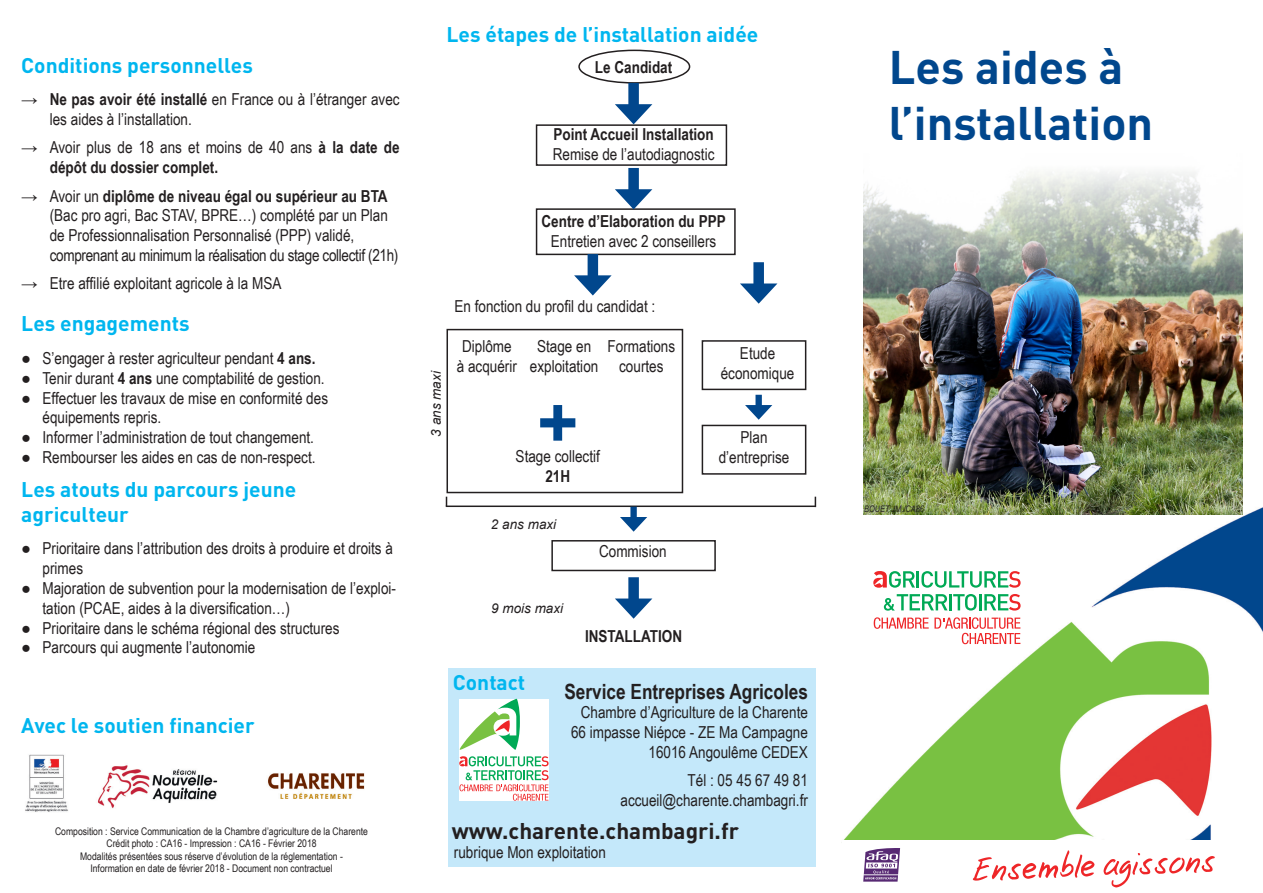
<style>
.page{position:relative;width:1263px;height:893px;background:#fff}
.page>*{position:absolute;margin:0;border:0;box-sizing:border-box;transform-origin:0 0}
.t1{font:700 46.5px/55.8px "DINOT";color:#01478d}
._1_NORMAL{font:700 22.5px "DINOT";color:#231f20}
.INTERTITRE{font:700 21px/25.2px "DINOT";color:#00b6ef}
._1_BOLD{font:700 21px "Arial Narrow";color:#231f20}
._1_NORMAL-2{font:16.5px/19.8px "Arial Narrow";color:#231f20}
._1_BOLD-2{font:16.5px/19.8px "Arial Narrow";color:#231f20;text-align:right}
._1_NORMAL-3{font:700 16.5px "Arial Narrow";color:#231f20}
._1_NORMAL-4{font:italic 13.5px "Arial";color:#231f20}
.t2{font:10.5px/12.6px "Arial Narrow";color:#231f20;text-align:center}
._1_NORMAL-5{font:italic 9px "Arial Narrow";color:#231f20}
.s1{font-weight:700}
</style>
<div class="page">
<div style="left:448px;top:668px;width:368px;height:198px;background:#c4e8fa"></div>
<div style="left:578px;top:50px;width:112px;height:34px;border:2px solid #231f20;border-radius:50%"></div>
<div style="left:536px;top:124px;width:191px;height:42px;border:2px solid #231f20"></div>
<div style="left:536px;top:208px;width:200px;height:47px;border:2px solid #231f20"></div>
<div style="left:446px;top:329px;width:237px;height:164px;border:2px solid #231f20"></div>
<div style="left:551px;top:540px;width:165px;height:31px;border:2px solid #231f20"></div>
<div style="left:702px;top:425px;width:104px;height:50px;border:2px solid #231f20"></div>
<div style="left:702px;top:340px;width:104px;height:50px;border:2px solid #231f20"></div>
<div style="left:459px;top:699px;width:90px;height:102px;background:#fff"></div>
<svg style="left:459px;top:756px;width:90px;height:45px"></svg>
<svg style="left:460px;top:699px;width:60px;height:51px"></svg>
<img style="left:841px;top:504px;width:422px;height:339px">
<svg style="left:874px;top:617px;width:146px;height:27px"></svg>
<svg style="left:884px;top:594px;width:63px;height:17px"></svg>
<hr style="left:949px;top:594px;width:3px;height:16px;background:#00a955">
<svg style="left:953px;top:594px;width:67px;height:17px"></svg>
<svg style="left:873px;top:571px;width:147px;height:17px"></svg>
<img style="left:863px;top:171px;width:379px;height:343px">
<div style="left:588px;top:254px;width:10px;height:29px;background:#01478d"></div>
<svg style="left:574px;top:275px;width:38px;height:21px"></svg>
<div style="left:753px;top:262px;width:11px;height:29px;background:#01478d"></div>
<svg style="left:740px;top:283px;width:37px;height:21px"></svg>
<div style="left:628px;top:577px;width:11px;height:29px;background:#01478d"></div>
<svg style="left:615px;top:598px;width:37px;height:21px"></svg>
<div style="left:628px;top:168px;width:11px;height:29px;background:#01478d"></div>
<svg style="left:615px;top:189px;width:37px;height:20px"></svg>
<div style="left:628px;top:83px;width:11px;height:29px;background:#01478d"></div>
<svg style="left:615px;top:104px;width:37px;height:20px"></svg>
<svg style="left:540px;top:405px;width:35px;height:36px"></svg>
<hr style="left:446px;top:505px;width:370px;height:2px;background:#231f20">
<img style="left:25px;top:754px;width:43px;height:58px">
<img style="left:98px;top:765px;width:120px;height:44px">
<img style="left:268px;top:773px;width:97px;height:26px">
<div style="left:630px;top:507px;width:7px;height:15px;background:#01478d"></div>
<svg style="left:620px;top:517px;width:27px;height:15px"></svg>
<div style="left:755px;top:395px;width:7px;height:16px;background:#01478d"></div>
<svg style="left:745px;top:405px;width:27px;height:15px"></svg>
<div style="left:842px;top:841px;width:421px;height:52px;background:#fff"></div>
<svg style="left:863px;top:848px;width:37px;height:34px"></svg>
<hr style="left:864px;top:875px;width:34px;height:1px;background:#fff">
<svg style="left:973px;top:850px;width:121px;height:31px"></svg>
<svg style="left:1103px;top:853px;width:112px;height:34px"></svg>
<p class="INTERTITRE" style="left:21px;top:52px;width:233px">Conditions personnelles</p>
<p class="_1_NORMAL-2" style="left:50px;top:89px;width:351px;text-indent:-28px">→ <span class="s1">Ne pas avoir été installé</span> en France ou à l’étranger avec les aides à l’installation.</p>
<p class="_1_NORMAL-2" style="left:50px;top:137px;width:351px;text-indent:-28px">→ Avoir plus de 18 ans et moins de 40 ans <span class="s1">à la date de dépôt du dossier complet.</span></p>
<p class="_1_NORMAL-2" style="left:50px;top:185px;width:350px;text-indent:-28px">→ Avoir un <span class="s1">diplôme de niveau égal ou supérieur au BTA </span>(Bac pro agri, Bac STAV, BPRE…) complété par un Plan de Professionnalisation Personnalisé (PPP) validé, comprenant au minimum la réalisation du stage collectif (21h)</p>
<p class="_1_NORMAL-2" style="left:21px;top:273px;width:262px">→ Etre affilié exploitant agricole à la MSA</p>
<p class="INTERTITRE" style="left:21px;top:311px;width:170px">Les engagements</p>
<p class="_1_NORMAL-2" style="left:21px;top:348px;width:296px">● S’engager à rester agriculteur pendant <span class="s1">4 ans.</span></p>
<p class="_1_NORMAL-2" style="left:21px;top:367px;width:305px">● Tenir durant <span class="s1">4 ans</span> une comptabilité de gestion.</p>
<p class="_1_NORMAL-2" style="left:43px;top:387px;width:287px;text-indent:-21px">● Effectuer les travaux de mise en conformité des équipements repris.</p>
<p class="_1_NORMAL-2" style="left:21px;top:427px;width:294px">● Informer l’administration de tout changement.</p>
<p class="_1_NORMAL-2" style="left:21px;top:447px;width:296px">● Rembourser les aides en cas de non-respect.</p>
<p class="INTERTITRE" style="left:21px;top:476px;width:276px">Les atouts du parcours jeune agriculteur</p>
<p class="_1_NORMAL-2" style="left:43px;top:538px;width:352px;text-indent:-21px">● Prioritaire dans l’attribution des droits à produire et droits à primes</p>
<p class="_1_NORMAL-2" style="left:43px;top:578px;width:355px;text-indent:-21px">● Majoration de subvention pour la modernisation de l’exploi&shy;tation (PCAE, aides à la diversification…)</p>
<p class="_1_NORMAL-2" style="left:21px;top:617px;width:320px">● Prioritaire dans le schéma régional des structures</p>
<p class="_1_NORMAL-2" style="left:21px;top:637px;width:236px">● Parcours qui augmente l’autonomie</p>
<p class="INTERTITRE" style="left:21px;top:712px;width:235px">Avec le soutien financier</p>
<p class="t2" style="left:55px;top:824px;width:314px">Composition : Service Communication de la Chambre d’agriculture de la Charente<br>Crédit photo : CA16 - Impression : CA16 - Février 2018</p>
<p class="t2" style="left:80px;top:849px;width:264px">Modalités présentées sous réserve d’évolution de la réglementation -</p>
<p class="t2" style="left:90px;top:862px;width:244px">Information en date de février 2018 - Document non contractuel</p>
<p class="INTERTITRE" style="left:446px;top:21px;width:313px">Les étapes de l’installation aidée</p>
<p class="_1_NORMAL-3" style="left:595px;top:55px;width:79px">Le Candidat</p>
<p class="_1_NORMAL-3" style="left:553px;top:122px;width:162px">Point Accueil Installation</p>
<p class="_1_NORMAL-2" style="left:553px;top:144px;width:163px">Remise de l’autodiagnostic</p>
<p class="_1_NORMAL-3" style="left:541px;top:209px;width:186px">Centre d’Elaboration du PPP</p>
<p class="_1_NORMAL-2" style="left:551px;top:230px;width:167px">Entretien avec 2 conseillers</p>
<p class="_1_NORMAL-4" style="left:427px;top:437px;width:67px;rotate:-90deg">3 ans maxi</p>
<p class="_1_NORMAL-2" style="left:454px;top:295px;width:202px">En fonction du profil du candidat :</p>
<p class="_1_NORMAL-2" style="left:457px;top:336px;width:62px;text-align:center">Diplôme à acquérir</p>
<p class="_1_NORMAL-2" style="left:530px;top:336px;width:70px;text-align:center">Stage en exploitation</p>
<p class="_1_NORMAL-2" style="left:608px;top:336px;width:69px;text-align:center">Formations courtes</p>
<p class="_1_NORMAL-2" style="left:516px;top:445px;width:86px;text-align:center">Stage collectif<br><span class="s1">21H</span></p>
<p class="_1_NORMAL-4" style="left:491px;top:515px;width:67px">2 ans maxi</p>
<p class="_1_NORMAL-2" style="left:599px;top:541px;width:69px">Commision</p>
<p class="_1_NORMAL-2" style="left:721px;top:343px;width:75px;text-align:center">Etude économique</p>
<p class="_1_NORMAL-2" style="left:719px;top:426px;width:72px;text-align:center">Plan d’entreprise</p>
<p class="_1_NORMAL-4" style="left:491px;top:599px;width:74px">9 mois maxi</p>
<p class="_1_NORMAL-3" style="left:585px;top:623px;width:99px">INSTALLATION</p>
<p class="INTERTITRE" style="left:453px;top:669px;width:74px">Contact</p>
<p class="_1_BOLD" style="left:564px;top:675px;width:245px">Service Entreprises Agricoles</p>
<p class="_1_BOLD-2" style="left:571px;top:702px;width:238px">Chambre d’Agriculture de la Charente<br>66 impasse Niépce - ZE Ma Campagne<br>16016 Angoulême CEDEX</p>
<p class="_1_NORMAL-2" style="left:620px;top:770px;width:189px;text-align:right">Tél : 05 45 67 49 81 accueil@charente.chambagri.fr</p>
<p class="_1_NORMAL" style="left:452px;top:816px;width:289px">www.charente.chambagri.fr</p>
<p class="_1_NORMAL-2" style="left:454px;top:842px;width:153px">rubrique Mon exploitation</p>
<p class="t1" style="left:889px;top:38px;width:266px">Les aides à l’installation</p>
<p class="_1_NORMAL-5" style="left:864px;top:502px;width:61px">BOUET JM./CA86</p>
</div>
